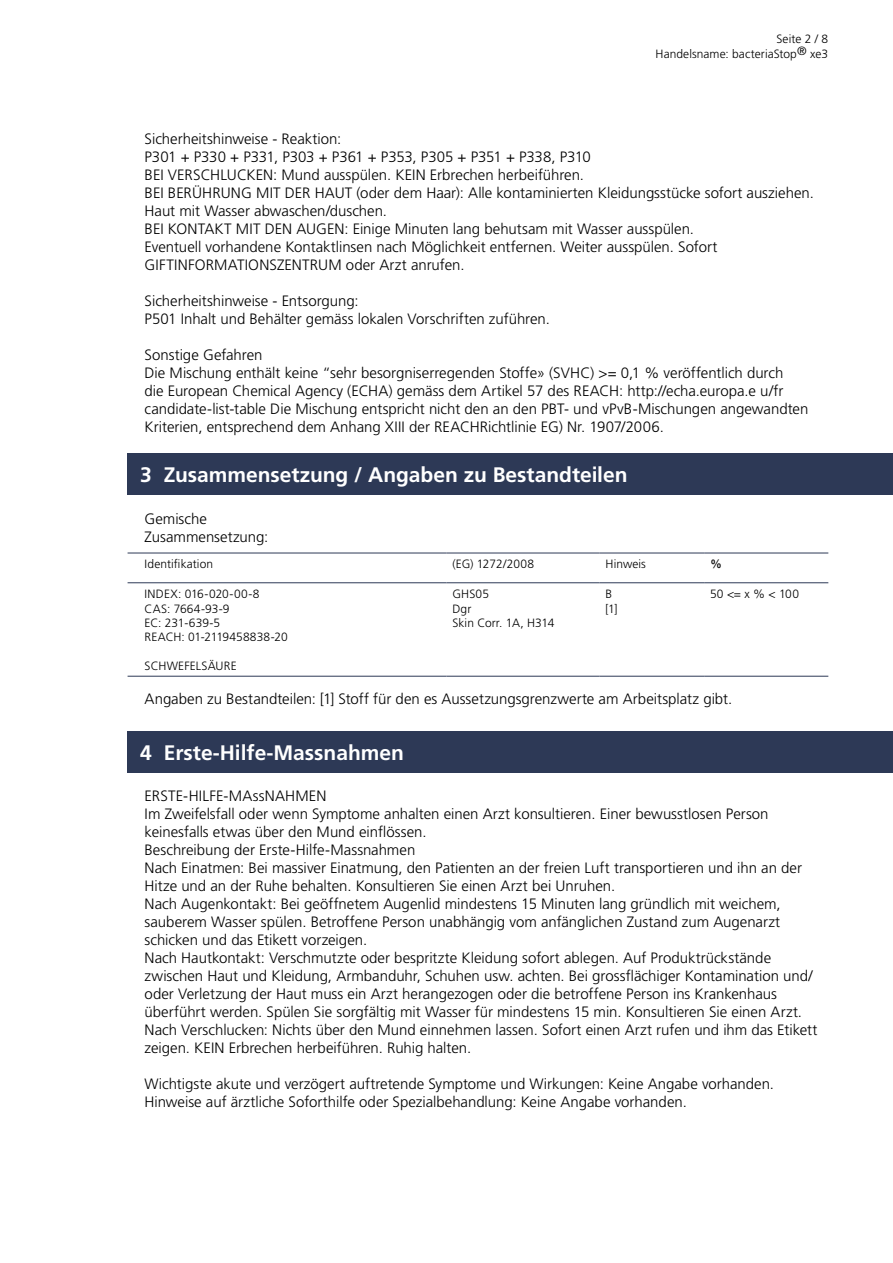
<style>
.page{position:relative;width:893px;height:1263px;background:#fff}
.page>*{position:absolute;margin:0;border:0;box-sizing:border-box;transform-origin:0 0}
.t1{font:700 21px "Frutiger";color:#fff}
.t2{font:300 15px/18px "Frutiger";color:#000}
.t3{font:300 12px/14.4px "Frutiger";letter-spacing:.005em;color:#000}
.t4{font:12px "Frutiger";color:#000}
</style>
<div class="page">
<div style="left:128px;top:453px;width:765px;height:42px;background:#2d3956"></div>
<div style="left:128px;top:731px;width:765px;height:42px;background:#2d3956"></div>
<hr style="left:128px;top:553px;width:318px;height:1px;background:#2d3956">
<hr style="left:446px;top:553px;width:154px;height:1px;background:#2d3956">
<hr style="left:600px;top:553px;width:104px;height:1px;background:#2d3956">
<hr style="left:704px;top:553px;width:124px;height:1px;background:#2d3956">
<hr style="left:128px;top:582px;width:318px;height:1px;background:#2d3956">
<hr style="left:446px;top:582px;width:154px;height:1px;background:#2d3956">
<hr style="left:600px;top:582px;width:104px;height:1px;background:#2d3956">
<hr style="left:704px;top:582px;width:124px;height:1px;background:#2d3956">
<hr style="left:128px;top:676px;width:318px;height:1px;background:#2d3956">
<hr style="left:446px;top:676px;width:154px;height:1px;background:#2d3956">
<hr style="left:600px;top:676px;width:104px;height:1px;background:#2d3956">
<hr style="left:704px;top:676px;width:124px;height:1px;background:#2d3956">
<p class="t3" style="left:655px;top:32px;width:174px;text-align:right">Seite 2 / 8<br>Handelsname: bacteriaStop® xe3</p>
<p class="t2" style="left:145px;top:129px;width:671px">Sicherheitshinweise - Reaktion:<br>P301 + P330 + P331, P303 + P361 + P353, P305 + P351 + P338, P310<br>BEI VERSCHLUCKEN: Mund ausspülen. KEIN Erbrechen herbeiführen.<br>BEI BERÜHRUNG MIT DER HAUT (oder dem Haar): Alle kontaminierten Kleidungsstücke sofort ausziehen.<br>Haut mit Wasser abwaschen/duschen.<br>BEI KONTAKT MIT DEN AUGEN: Einige Minuten lang behutsam mit Wasser ausspülen.<br>Eventuell vorhandene Kontaktlinsen nach Möglichkeit entfernen. Weiter ausspülen. Sofort GIFTINFORMATIONSZENTRUM oder Arzt anrufen.</p>
<p class="t2" style="left:145px;top:291px;width:407px">Sicherheitshinweise - Entsorgung:<br>P501 Inhalt und Behälter gemäss lokalen Vorschriften zuführen.</p>
<p class="t2" style="left:145px;top:345px;width:665px">Sonstige Gefahren<br>Die Mischung enthält keine “sehr besorgniserregenden Stoffe» (SVHC) &gt;= 0,1 % veröffentlich durch<br>die European Chemical Agency (ECHA) gemäss dem Artikel 57 des REACH: http://echa.europa.e u/fr candidate-list-table Die Mischung entspricht nicht den an den PBT- und vPvB-Mischungen angewandten Kriterien, entsprechend dem Anhang XIII der REACHRichtlinie EG) Nr. 1907/2006.</p>
<h1 class="t1" style="left:140px;top:462px;width:489px">3 Zusammensetzung / Angaben zu Bestandteilen</h1>
<p class="t2" style="left:145px;top:509px;width:125px">Gemische<br>Zusammensetzung:</p>
<p class="t3" style="left:145px;top:557px;width:70px">Identifikation</p>
<p class="t3" style="left:452px;top:557px;width:83px">(EG) 1272/2008</p>
<p class="t3" style="left:606px;top:557px;width:42px">Hinweis</p>
<p class="t4" style="left:710px;top:557px;width:13px">%</p>
<p class="t3" style="left:145px;top:587px;width:145px">INDEX: 016-020-00-8<br>CAS: 7664-93-9<br>EC: 231-639-5<br>REACH: 01-2119458838-20</p>
<p class="t3" style="left:145px;top:659px;width:94px">SCHWEFELSÄURE</p>
<p class="t3" style="left:452px;top:587px;width:103px">GHS05<br>Dgr<br>Skin Corr. 1A, H314</p>
<p class="t3" style="left:606px;top:587px;width:13px">B [1]</p>
<p class="t3" style="left:710px;top:587px;width:90px">50 &lt;= x % &lt; 100</p>
<p class="t2" style="left:145px;top:689px;width:589px">Angaben zu Bestandteilen: [1] Stoff für den es Aussetzungsgrenzwerte am Arbeitsplatz gibt.</p>
<h1 class="t1" style="left:140px;top:740px;width:265px">4 Erste-Hilfe-Massnahmen</h1>
<p class="t2" style="left:145px;top:787px;width:674px">ERSTE-HILFE-MAssNAHMEN<br>Im Zweifelsfall oder wenn Symptome anhalten einen Arzt konsultieren. Einer bewusstlosen Person keinesfalls etwas über den Mund einflössen.<br>Beschreibung der Erste-Hilfe-Massnahmen<br>Nach Einatmen: Bei massiver Einatmung, den Patienten an der freien Luft transportieren und ihn an der Hitze und an der Ruhe behalten. Konsultieren Sie einen Arzt bei Unruhen.<br>Nach Augenkontakt: Bei geöffnetem Augenlid mindestens 15 Minuten lang gründlich mit weichem, sauberem Wasser spülen. Betroffene Person unabhängig vom anfänglichen Zustand zum Augenarzt schicken und das Etikett vorzeigen.<br>Nach Hautkontakt: Verschmutzte oder bespritzte Kleidung sofort ablegen. Auf Produktrückstände zwischen Haut und Kleidung, Armbanduhr, Schuhen usw. achten. Bei grossflächiger Kontamination und/ oder Verletzung der Haut muss ein Arzt herangezogen oder die betroffene Person ins Krankenhaus überführt werden. Spülen Sie sorgfältig mit Wasser für mindestens 15 min. Konsultieren Sie einen Arzt.<br>Nach Verschlucken: Nichts über den Mund einnehmen lassen. Sofort einen Arzt rufen und ihm das Etikett zeigen. KEIN Erbrechen herbeiführen. Ruhig halten.</p>
<p class="t2" style="left:145px;top:1075px;width:631px">Wichtigste akute und verzögert auftretende Symptome und Wirkungen: Keine Angabe vorhanden.<br>Hinweise auf ärztliche Soforthilfe oder Spezialbehandlung: Keine Angabe vorhanden.</p>
</div>
